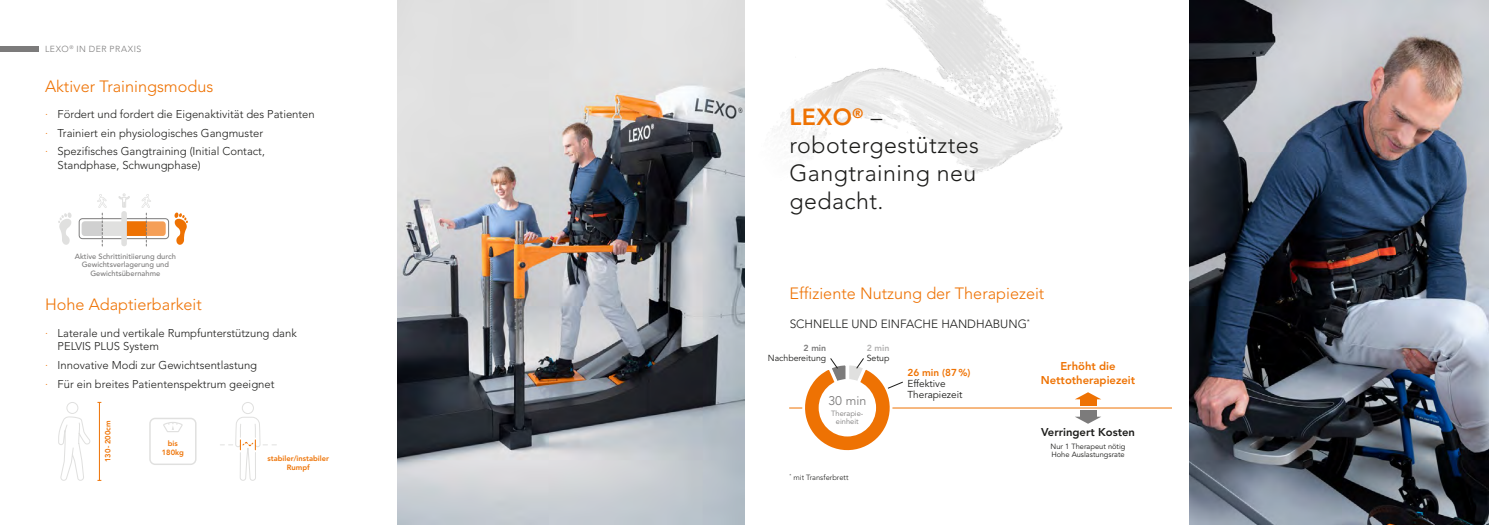
<style>
.page{position:relative;width:1489px;height:525px;background:#fff}
.page>*{position:absolute;margin:0;border:0;box-sizing:border-box;transform-origin:0 0}
.t1{font:300 23.12px/27.8px "Avenir";letter-spacing:.02em;color:#1d1d1b}
.t2{font:300 16.25px "Avenir";color:#ee7203}
.t3{font:12.5px "Avenir";color:#7c7b7b}
.t4{font:300 11.88px "Avenir";color:#1d1d1b}
.t5{font:300 11.25px/18.8px "Avenir";color:#1d1d1b}
.t6{font:800 11.25px/13.8px "Avenir";color:#ee7203;text-align:center}
.t7{font:800 11.25px "Avenir";color:#1d1d1b}
.t8{font:10px/11.1px "Avenir";color:#1d1d1b}
.t9{font:800 10px "Avenir";color:#ee7203}
.t10{font:8.75px "Avenir";color:#1d1d1b}
.t11{font:300 8.75px "Avenir";letter-spacing:.055em;color:#7c7b7b}
.t12{font:800 8.75px "Avenir";color:#7c7b7b}
.t13{font:800 8.75px "Avenir";color:#b3b2b2}
.t14{font:500 7.5px/8.5px "Avenir";color:#7c7b7b;text-align:center}
.t15{font:800 7.5px/8.8px "Avenir";color:#ee7203;text-align:center}
.t16{font:7.5px/8.8px "Avenir";color:#1d1d1b}
.t17{font:300 7.5px "Avenir";color:#1d1d1b}
.t18{font:7.5px/8.8px "Avenir";color:#7c7b7b;text-align:center}
.s1{color:#ee7203}
.s2{font-weight:800;color:#ee7203}
</style>
<div class="page">
<img style="left:1189px;top:0;width:299px;height:524px">
<img style="left:397px;top:0;width:347px;height:524px">
<div style="left:0;top:46px;width:39px;height:6px;background:#7c7b7b"></div>
<hr style="left:99px;top:402px;width:1px;height:78px;background:#ee7203">
<svg style="left:149px;top:418px;width:47px;height:47px"></svg>
<div style="left:242px;top:402px;width:12px;height:12px;border:1px solid #e0e0df;border-radius:50%"></div>
<svg style="left:220px;top:417px;width:56px;height:64px"></svg>
<div style="left:79px;top:218px;width:90px;height:21px;border:1px solid #7c7b7b;border-radius:3px"></div>
<svg style="left:58px;top:212px;width:14px;height:33px"></svg>
<svg style="left:174px;top:212px;width:14px;height:33px"></svg>
<svg style="left:82px;top:193px;width:84px;height:53px"></svg>
<svg style="left:58px;top:402px;width:32px;height:79px"></svg>
<img style="left:639px;top:0;width:424px;height:279px">
<hr style="left:789px;top:407px;width:382px;height:1px;background:#ee7203">
<div style="left:1079px;top:397px;width:17px;height:8px;background:#ee7203"></div>
<svg style="left:1075px;top:392px;width:26px;height:7px"></svg>
<div style="left:1079px;top:410px;width:17px;height:8px;background:#7c7b7b"></div>
<svg style="left:1075px;top:416px;width:26px;height:7px"></svg>
<svg style="left:797px;top:358px;width:106px;height:93px"></svg>
<p class="t11" style="left:45px;top:43px;width:98px">LEXO<sup>®</sup> IN DER PRAXIS</p>
<h2 class="t2" style="left:45px;top:77px;width:170px">Aktiver Trainingsmodus</h2>
<p class="t5" style="left:45px;top:104px;width:271px"><span class="s1">·</span> Fördert und fordert die Eigenaktivität des Patienten <span class="s1">·</span> Trainiert ein physiologisches Gangmuster<br><span class="s1">·</span> Spezifisches Gangtraining (Initial Contact,</p>
<p class="t5" style="left:57px;top:156px;width:144px">Standphase, Schwungphase)</p>
<p class="t14" style="left:75px;top:252px;width:103px">Aktive Schrittinitiierung durch<br>Gewichtsverlagerung und<br>Gewichtsübernahme</p>
<h2 class="t2" style="left:45px;top:295px;width:158px">Hohe Adaptierbarkeit</h2>
<p class="t5" style="left:58px;top:326px;width:241px;line-height:13.5px;text-indent:-12px"><span class="s1">·</span> Laterale und vertikale Rumpfunterstützung dank<br>PELVIS PLUS System</p>
<p class="t5" style="left:45px;top:355px;width:231px"><span class="s1">·</span> Innovative Modi zur Gewichtsentlastung<br><span class="s1">·</span> Für ein breites Patientenspektrum geeignet</p>
<p class="t15" style="left:104px;top:461px;width:43px;rotate:-90deg">130-200cm</p>
<p class="t15" style="left:162px;top:439px;width:24px">bis<br>180kg</p>
<p class="t15" style="left:267px;top:453px;width:63px">stabiler/instabiler<br>Rumpf</p>
<h1 class="t1" style="left:789px;top:104px;width:191px"><span class="s2">LEXO</span><sup>®</sup> – robotergestütztes<br>Gangtraining neu gedacht.</h1>
<h2 class="t2" style="left:789px;top:284px;width:256px">Effiziente Nutzung der Therapiezeit</h2>
<p class="t4" style="left:789px;top:317px;width:242px">SCHNELLE UND EINFACHE HANDHABUNG<sup>*</sup></p>
<p class="t12" style="left:803px;top:342px;width:24px">2 min</p>
<p class="t10" style="left:767px;top:353px;width:60px">Nachbereitung</p>
<p class="t13" style="left:866px;top:342px;width:24px">2 min</p>
<p class="t10" style="left:866px;top:353px;width:24px">Setup</p>
<p class="t3" style="left:828px;top:393px;width:39px">30 min</p>
<p class="t18" style="left:831px;top:408px;width:34px">Therapie&shy;einheit</p>
<p class="t9" style="left:907px;top:366px;width:64px">26 min (87%)</p>
<p class="t8" style="left:907px;top:378px;width:56px">Effektive<br>Therapiezeit</p>
<p class="t17" style="left:789px;top:472px;width:60px"><sup>*</sup> mit Transferbrett</p>
<p class="t6" style="left:1040px;top:359px;width:96px">Erhöht die<br>Nettotherapiezeit</p>
<p class="t7" style="left:1040px;top:425px;width:95px">Verringert Kosten</p>
<p class="t16" style="left:1050px;top:441px;width:76px">Nur 1 Therapeut nötig<br>Hohe Auslastungsrate</p>
</div>
